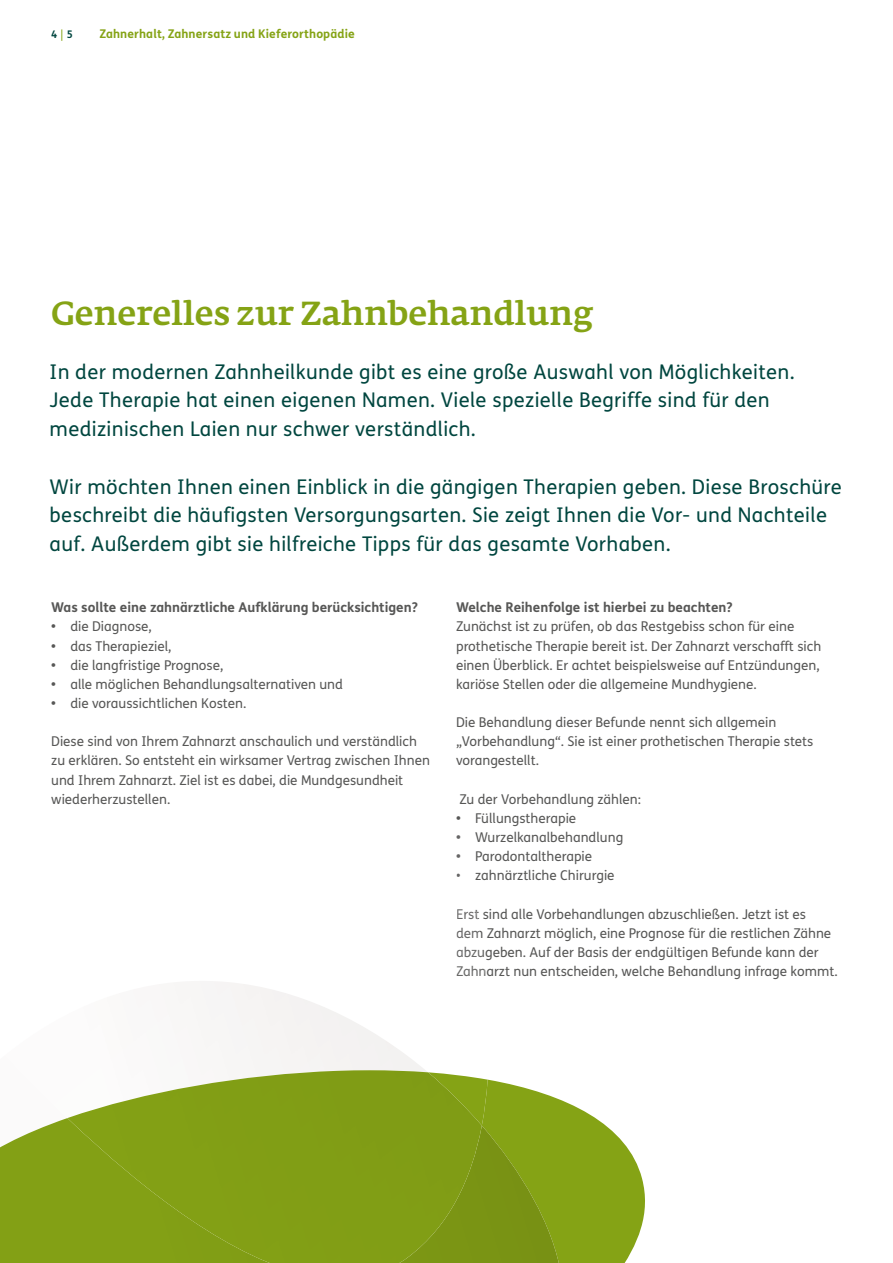
<style>
.page{position:relative;width:893px;height:1263px;background:#fff}
.page>*{position:absolute;margin:0;border:0;box-sizing:border-box;transform-origin:0 0}
.t1{font:500 33px "Fedra Serif A Pro";letter-spacing:.005em;color:#85a315}
.t2{font:20.25px/28.7px "FS Me";letter-spacing:.015em;color:#00463f}
.t3{font:13.5px/19.2px "FS Me";color:#575756}
.t4{font:700 13.5px "FS Me";color:#575756}
.t5{font:700 13.5px "FS Me";color:#666565}
.t6{font:700 13.5px "FS Me";color:#676666}
.t7{font:13.5px "FS Me";color:#676666}
.t8{font:700 12px "FS Me";letter-spacing:.01em;color:#85a315}
.t9{font:700 10.5px "FS Me";color:#00463f}
.s1{font-weight:400;color:#85a315}
.s2{font-weight:700}
.s3{color:#696868}
.s4{color:#696969}
.s5{color:#6a6a69}
</style>
<div class="page">
<svg style="left:0;top:1118px;width:67px;height:145px;background:#8ea82a"></svg>
<svg style="left:482px;top:1078px;width:163px;height:185px"></svg>
<img style="left:67px;top:1070px;width:415px;height:193px">
<p class="t9" style="left:51px;top:30px;width:23px">4 <span class="s1">|</span> 5</p>
<p class="t8" style="left:99px;top:29px;width:257px">Zahnerhalt, Zahnersatz und Kieferorthopädie</p>
<h1 class="t1" style="left:51px;top:300px;width:544px">Generelles zur Zahnbehandlung</h1>
<h2 class="t2" style="left:50px;top:359px;width:746px">In der modernen Zahnheilkunde gibt es eine große Auswahl von Möglichkeiten.<br>Jede Therapie hat einen eigenen Namen. Viele spezielle Begriffe sind für den medizinischen Laien nur schwer verständlich.</h2>
<h2 class="t2" style="left:50px;top:474px;width:794px">Wir möchten Ihnen einen Einblick in die gängigen Therapien geben. Diese Broschüre beschreibt die häufigsten Versorgungsarten. Sie zeigt Ihnen die Vor- und Nachteile auf. Außerdem gibt sie hilfreiche Tipps für das gesamte Vorhaben.</h2>
<p class="t4" style="left:51px;top:602px;width:368px">Was sollte eine zahnärztliche Aufklärung berücksichtigen?</p>
<p class="t3" style="left:51px;top:618px;width:102px"><span class="s2">•</span> die Diagnose,</p>
<p class="t3" style="left:51px;top:637px;width:122px"><span class="s2">•</span> das Therapieziel,</p>
<p class="t3" style="left:51px;top:656px;width:174px"><span class="s2">•</span> die langfristige Prognose,</p>
<p class="t3" style="left:51px;top:676px;width:293px"><span class="s2">•</span> alle möglichen Behandlungsalternativen und</p>
<p class="t3" style="left:51px;top:695px;width:197px"><span class="s2">•</span> die voraussichtlichen Kosten.</p>
<p class="t3" style="left:51px;top:733px;width:380px">Diese sind von Ihrem Zahnarzt anschaulich und verständlich zu erklären. So entsteht ein wirksamer Vertrag zwischen Ihnen und Ihrem Zahnarzt. Ziel ist es dabei, die Mundgesundheit wiederherzustellen.</p>
<p class="t4" style="left:456px;top:602px;width:278px">Welche Reihenfolge ist hierbei zu beachten?</p>
<p class="t3" style="left:456px;top:618px;width:367px">Zunächst ist zu prüfen, ob das Restgebiss schon für eine prothetische Therapie bereit ist. Der Zahnarzt verschafft sich einen Überblick. Er achtet beispielsweise auf Entzündungen, kariöse Stellen oder die allgemeine Mundhygiene.</p>
<p class="t3" style="left:456px;top:714px;width:359px">Die Behandlung dieser Befunde nennt sich allgemein „Vorbehandlung“. Sie ist einer prothetischen Therapie stets vorangestellt.</p>
<p class="t3" style="left:459px;top:790px;width:183px">Zu der Vorbehandlung zählen:</p>
<p class="t3" style="left:475px;top:809px;width:150px;text-indent:-19px"><span class="s2">•</span> Füllungstherapie<br>Wurzelkanalbehandlung<br>Parodontaltherapie zahnärztliche Chirurgie</p>
<p class="t3" style="left:456px;top:905px;width:383px"><span class="s3">Erst</span> sind alle Vorbehandlungen abzuschließen. Jetzt ist es<br><span class="s3">de</span><span class="s4">m</span> Zahnarzt möglich, eine Prognose für die restlichen Zähne <span class="s4">ab</span><span class="s5">zu</span>geben. Auf der Basis der endgültigen Befunde kann der <span class="s5">Zahn</span>arzt nun entscheiden, welche Behandlung infrage kommt.</p>
<p class="t5" style="left:456px;top:831px;width:6px">•</p>
<p class="t6" style="left:456px;top:851px;width:6px">•</p>
<p class="t7" style="left:456px;top:870px;width:6px">•</p>
</div>
